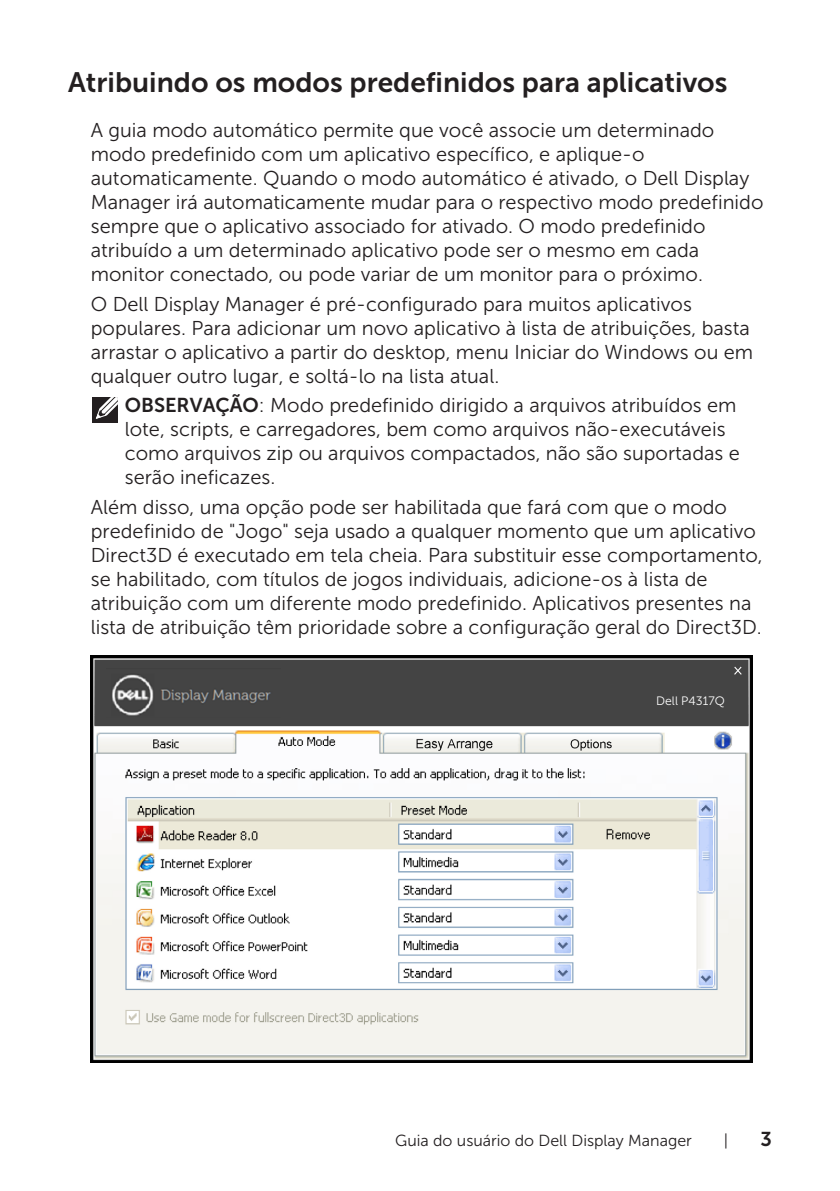
<style>
.page{position:relative;width:840px;height:1191px;background:#fff}
.page>*{position:absolute;margin:0;border:0;box-sizing:border-box;transform-origin:0 0}
.Head_2{font:28px "Museo Sans For Dell 700";color:#231f20}
.Paragraph{font:20px/24px "Museo Sans For Dell 300";color:#231f20}
.t1{font:20px "Museo Sans For Dell 700";color:#231f20}
.t2{font:16px "Museo Sans For Dell 300";color:#231f20}
.t3{font:12.2px "Museo Sans For Dell 300";color:#fff}
.s1{font-family:"Museo Sans For Dell 700"}
</style>
<div class="page">
<img style="left:91px;top:655px;width:661px;height:407px">
<div style="left:95px;top:660px;width:652px;height:66px;background:#444"></div>
<img style="left:112px;top:674px;width:159px;height:42px">
<svg style="left:734px;top:666px;width:8px;height:9px"></svg>
<div style="left:92px;top:397px;width:26px;height:25px;background:#231f20"></div>
<svg style="left:95px;top:397px;width:23px;height:22px"></svg>
<p class="Head_2" style="left:68px;top:67px;width:660px">Atribuindo os modos predefinidos para aplicativos</p>
<p class="Paragraph" style="left:91px;top:118px;width:673px">A guia modo automático permite que você associe um determinado modo predefinido com um aplicativo específico, e aplique-o automaticamente. Quando o modo automático é ativado, o Dell Display Manager irá automaticamente mudar para o respectivo modo predefinido sempre que o aplicativo associado for ativado. O modo predefinido atribuído a um determinado aplicativo pode ser o mesmo em cada monitor conectado, ou pode variar de um monitor para o próximo.</p>
<p class="Paragraph" style="left:91px;top:292px;width:663px">O Dell Display Manager é pré-configurado para muitos aplicativos populares. Para adicionar um novo aplicativo à lista de atribuições, basta arrastar o aplicativo a partir do desktop, menu Iniciar do Windows ou em qualquer outro lugar, e soltá-lo na lista atual.</p>
<p class="Paragraph" style="left:125px;top:394px;width:616px"><span class="s1">OBSERVAÇÃO</span>: Modo predefinido dirigido a arquivos atribuídos em lote, scripts, e carregadores, bem como arquivos não-executáveis como arquivos zip ou arquivos compactados, não são suportadas e serão ineficazes.</p>
<p class="Paragraph" style="left:91px;top:495px;width:673px">Além disso, uma opção pode ser habilitada que fará com que o modo predefinido de "Jogo" seja usado a qualquer momento que um aplicativo Direct3D é executado em tela cheia. Para substituir esse comportamento, se habilitado, com títulos de jogos individuais, adicione-os à lista de atribuição com um diferente modo predefinido. Aplicativos presentes na lista de atribuição têm prioridade sobre a configuração geral do Direct3D.</p>
<p class="t3" style="left:656px;top:694px;width:70px">Dell P4317Q</p>
<p class="t2" style="left:395px;top:1131px;width:298px">Guia do usuário do Dell Display Manager</p>
<p class="t2" style="left:723px;top:1131px;width:6px">|</p>
<p class="t1" style="left:760px;top:1127px;width:13px">3</p>
</div>
